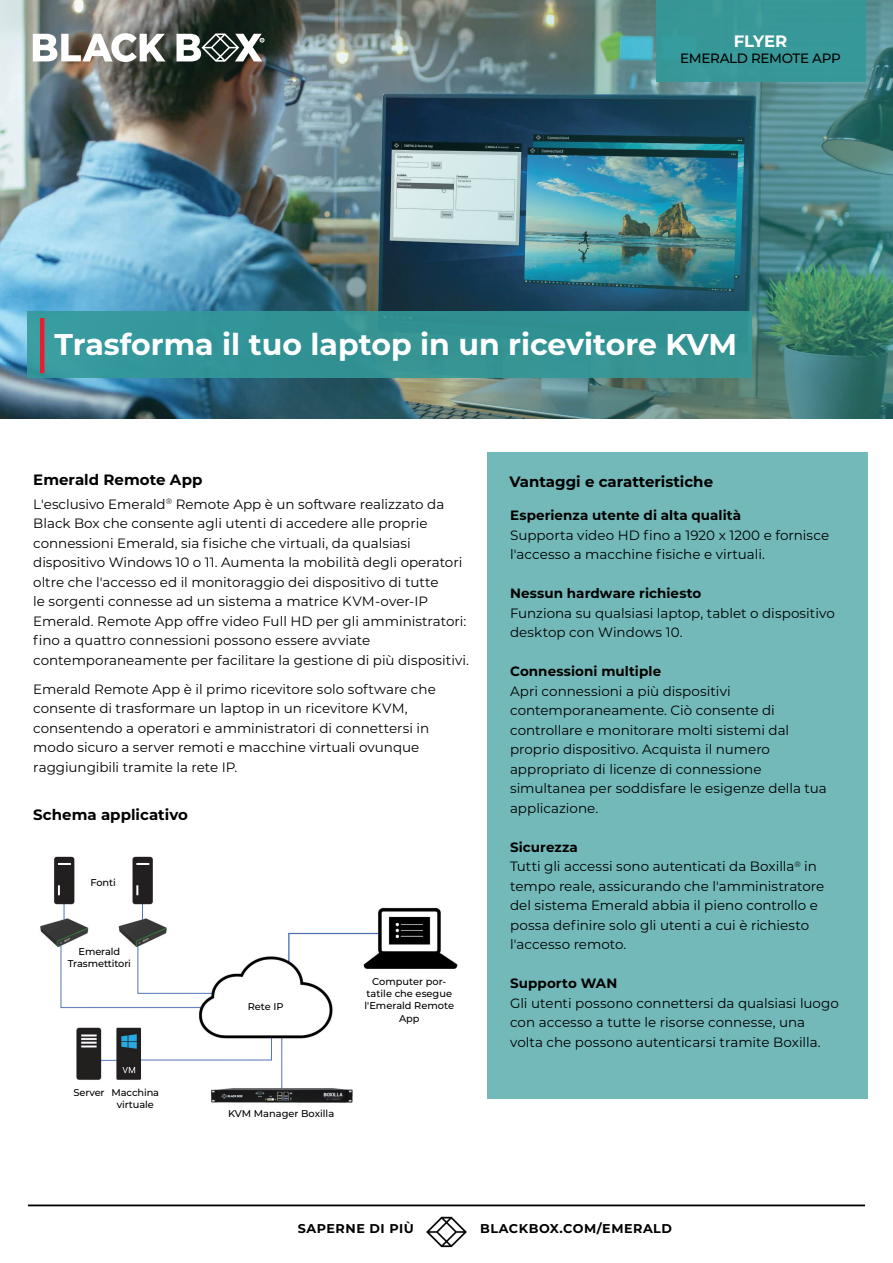
<style>
.page{position:relative;width:893px;height:1263px;background:#fff}
.page>*{position:absolute;margin:0;border:0;box-sizing:border-box;transform-origin:0 0}
.t1{font:700 30px "Montserrat";color:#fff}
.t2{font:700 16.5px "Montserrat";letter-spacing:-.005em;color:#fff}
.t3{font:700 15px "Montserrat";color:#000}
.t4{font:13.5px/19.5px "Montserrat";color:#000}
.t5{font:700 13.5px "Montserrat";letter-spacing:.005em;color:#000}
.t6{font:500 13.5px "Montserrat";letter-spacing:-.025em;color:#000}
.t7{font:700 12.75px "Montserrat";letter-spacing:.04em;color:#000}
.t8{font:700 12.75px "Montserrat";letter-spacing:.04em;color:#000101}
.t9{font:500 9.9px/12.3px "Montserrat";letter-spacing:-.005em;color:#000;text-align:center}
.s1{font-weight:700}
</style>
<div class="page">
<hr style="left:28px;top:1204px;width:837px;height:2px;background:#000">
<img style="left:426px;top:1216px;width:41px;height:32px">
<img style="left:0;top:0;width:893px;height:419px">
<svg style="left:33px;top:33px;width:132px;height:29px"></svg>
<svg style="left:176px;top:33px;width:88px;height:29px"></svg>
<div style="left:656px;top:0;width:209px;height:82px;background:#399"></div>
<div style="left:27px;top:311px;width:724px;height:67px;background:#399"></div>
<hr style="left:40px;top:318px;width:4px;height:55px;background:#e91d2d">
<div style="left:487px;top:453px;width:380px;height:646px;background:#73b9b9"></div>
<img style="left:40px;top:856px;width:418px;height:247px">
<p class="t2" style="left:734px;top:29px;width:55px">FLYER</p>
<p class="t6" style="left:680px;top:49px;width:162px">EMERALD REMOTE APP</p>
<h1 class="t1" style="left:55px;top:323px;width:684px">Trasforma il tuo laptop in un ricevitore KVM</h1>
<p class="t3" style="left:33px;top:469px;width:171px">Emerald Remote App</p>
<p class="t4" style="left:33px;top:494px;width:437px">L'esclusivo Emerald<sup>®</sup> Remote App è un software realizzato da Black Box che consente agli utenti di accedere alle proprie connessioni Emerald, sia fisiche che virtuali, da qualsiasi dispositivo Windows 10 o 11. Aumenta la mobilità degli operatori oltre che l'accesso ed il monitoraggio dei dispositivo di tutte<br>le sorgenti connesse ad un sistema a matrice KVM-over-IP Emerald. Remote App offre video Full HD per gli amministratori: fino a quattro connessioni possono essere avviate contemporaneamente per facilitare la gestione di più dispositivi.</p>
<p class="t4" style="left:33px;top:679px;width:404px">Emerald Remote App è il primo ricevitore solo software che consente di trasformare un laptop in un ricevitore KVM, consentendo a operatori e amministratori di connettersi in modo sicuro a server remoti e macchine virtuali ovunque raggiungibili tramite la rete IP.</p>
<p class="t3" style="left:33px;top:804px;width:156px">Schema applicativo</p>
<p class="t9" style="left:90px;top:875px;width:27px">Fonti</p>
<p class="t9" style="left:68px;top:944px;width:65px">Emerald<br>Trasmettitori</p>
<p class="t9" style="left:117px;top:1086px;width:44px;text-align:left;text-indent:-43px">Server Macchina virtuale</p>
<p class="t9" style="left:248px;top:1000px;width:37px">Rete IP</p>
<p class="t9" style="left:365px;top:975px;width:91px">Computer por&shy;tatile che esegue l'Emerald Remote<br>App</p>
<p class="t9" style="left:228px;top:1107px;width:107px">KVM Manager Boxilla</p>
<p class="t3" style="left:509px;top:471px;width:205px">Vantaggi e caratteristiche</p>
<p class="t5" style="left:510px;top:506px;width:233px">Esperienza utente di alta qualità</p>
<p class="t4" style="left:510px;top:525px;width:321px">Supporta video HD fino a 1920 x 1200 e fornisce l'accesso a macchine fisiche e virtuali.</p>
<p class="t5" style="left:510px;top:584px;width:193px">Nessun hardware richiesto</p>
<p class="t4" style="left:510px;top:603px;width:326px">Funziona su qualsiasi laptop, tablet o dispositivo desktop con Windows 10.</p>
<p class="t5" style="left:510px;top:662px;width:153px">Connessioni multiple</p>
<p class="t4" style="left:510px;top:681px;width:318px">Apri connessioni a più dispositivi contemporaneamente. Ciò consente di controllare e monitorare molti sistemi dal proprio dispositivo. Acquista il numero appropriato di licenze di connessione simultanea per soddisfare le esigenze della tua applicazione.</p>
<p class="t4" style="left:510px;top:837px;width:316px"><span class="s1">Sicurezza<br></span>Tutti gli accessi sono autenticati da Boxilla<sup>®</sup> in tempo reale, assicurando che l'amministratore del sistema Emerald abbia il pieno controllo e possa definire solo gli utenti a cui è richiesto l'accesso remoto.</p>
<p class="t5" style="left:510px;top:974px;width:109px">Supporto WAN</p>
<p class="t4" style="left:510px;top:993px;width:330px">Gli utenti possono connettersi da qualsiasi luogo con accesso a tutte le risorse connesse, una volta che possono autenticarsi tramite Boxilla.</p>
<p class="t8" style="left:298px;top:1219px;width:117px">SAPERNE DI PIÙ</p>
<p class="t7" style="left:480px;top:1219px;width:193px">BLACKBOX.COM/EMERALD</p>
</div>
